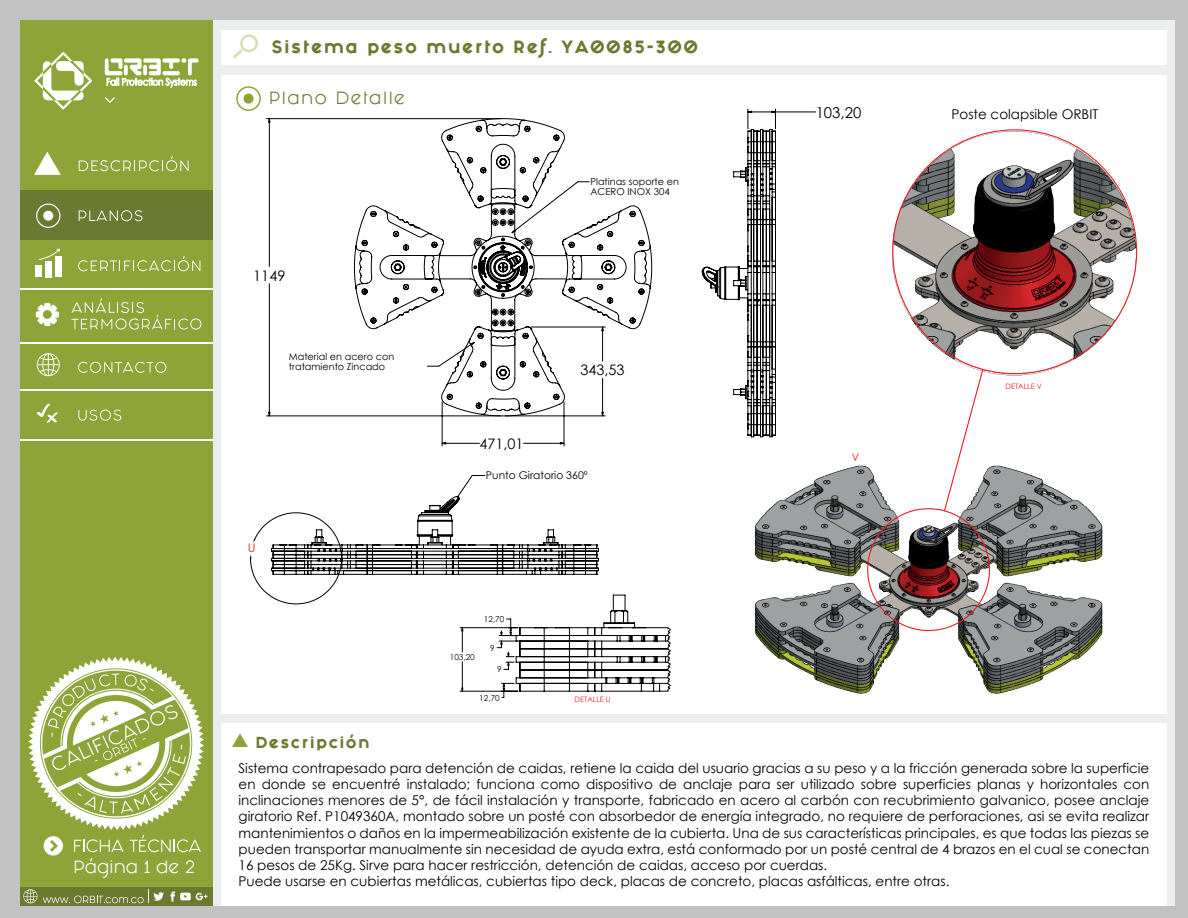
<style>
.page{position:relative;width:1188px;height:918px;background:#c3c2c2}
.page>*{position:absolute;margin:0;border:0;box-sizing:border-box;transform-origin:0 0}
.t1{font:800 15px "Fashion Fetish";letter-spacing:.1em;color:#6b7a30}
.t2{font:15px "Fashion Fetish";letter-spacing:.1em;color:#6b7a30}
.t3{font:15px "Fashion Fetish";color:#fff}
.t4{font:15px "Century Gothic";color:#000001}
.t5{font:14.55px "Century Gothic";color:#000001}
.t6{font:13.5px/16.2px "Century Gothic";color:#000}
.t7{font:13.5px "Century Gothic";color:#000001}
.t8{font:800 13.5px "Fashion Fetish";letter-spacing:.1em;color:#6b7a30}
.t9{font:12px "Century Gothic";color:#ec1f26}
.t10{font:10.65px "Century Gothic";color:#000001}
.t11{font:10.5px "Century Gothic";color:#ec1f26}
.t12{font:9.6px/9.3px "Century Gothic";color:#000001}
.t13{font:8.25px "Century Gothic";color:#000001}
.t14{font:7.5px "Century Gothic";color:#ec1f26}
</style>
<div class="page">
<div style="left:20px;top:20px;width:1155px;height:886px;background:#eceeed"></div>
<div style="left:222px;top:75px;width:945px;height:639px;background:#fff"></div>
<div style="left:222px;top:724px;width:945px;height:182px;background:#fff"></div>
<div style="left:20px;top:20px;width:193px;height:886px;background:#8ea439"></div>
<div style="left:222px;top:30px;width:945px;height:35px;background:#fff"></div>
<div style="left:20px;top:190px;width:193px;height:49px;background:#6b7a30"></div>
<div style="left:20px;top:887px;width:193px;height:19px;background:#6b7a30"></div>
<hr style="left:20px;top:389px;width:193px;height:1px;background:#fff">
<hr style="left:20px;top:343px;width:193px;height:1px;background:#fff">
<hr style="left:20px;top:288px;width:193px;height:1px;background:#fff">
<hr style="left:20px;top:439px;width:193px;height:1px;background:#fff">
<svg style="left:233px;top:34px;width:25px;height:24px"></svg>
<svg style="left:105px;top:97px;width:10px;height:6px"></svg>
<svg style="left:105px;top:58px;width:94px;height:29px"></svg>
<svg style="left:34px;top:52px;width:58px;height:58px"></svg>
<svg style="left:79px;top:210px;width:63px;height:11px"></svg>
<svg style="left:71px;top:298px;width:130px;height:32px"></svg>
<svg style="left:78px;top:362px;width:88px;height:11px"></svg>
<svg style="left:78px;top:256px;width:122px;height:15px"></svg>
<svg style="left:79px;top:156px;width:110px;height:15px"></svg>
<svg style="left:78px;top:410px;width:43px;height:11px"></svg>
<svg style="left:36px;top:303px;width:23px;height:23px"></svg>
<svg style="left:34px;top:152px;width:27px;height:23px"></svg>
<div style="left:36px;top:204px;width:24px;height:24px;border:1px solid #fff;border-radius:50%"></div>
<div style="left:43px;top:211px;width:10px;height:10px;background:#fff;border-radius:50%"></div>
<div style="left:35px;top:265px;width:7px;height:12px;background:#fff"></div>
<div style="left:45px;top:261px;width:7px;height:16px;background:#fff"></div>
<div style="left:55px;top:256px;width:7px;height:21px;background:#fff"></div>
<svg style="left:39px;top:249px;width:21px;height:11px"></svg>
<svg style="left:36px;top:353px;width:24px;height:24px"></svg>
<svg style="left:36px;top:404px;width:22px;height:19px"></svg>
<svg style="left:28px;top:657px;width:176px;height:199px"></svg>
<svg style="left:23px;top:889px;width:14px;height:15px"></svg>
<svg style="left:170px;top:891px;width:38px;height:11px"></svg>
<svg style="left:43px;top:889px;width:121px;height:14px"></svg>
<svg style="left:232px;top:733px;width:16px;height:14px"></svg>
<div style="left:236px;top:86px;width:25px;height:25px;border:2px solid #8ea439;border-radius:50%"></div>
<div style="left:244px;top:94px;width:10px;height:10px;background:#8ea439;border-radius:50%"></div>
<img style="left:647px;top:465px;width:520px;height:259px">
<img style="left:892px;top:130px;width:246px;height:246px">
<svg style="left:867px;top:369px;width:124px;height:263px"></svg>
<hr style="left:442px;top:402px;width:1px;height:44px;background:#000001">
<hr style="left:564px;top:402px;width:1px;height:44px;background:#000001">
<hr style="left:267px;top:118px;width:234px;height:1px;background:#000001">
<hr style="left:267px;top:416px;width:234px;height:1px;background:#000001">
<svg style="left:269px;top:119px;width:296px;height:325px"></svg>
<svg style="left:354px;top:118px;width:298px;height:299px"></svg>
<hr style="left:775px;top:112px;width:41px;height:1px;background:#000001">
<svg style="left:702px;top:109px;width:74px;height:329px"></svg>
<svg style="left:250px;top:474px;width:421px;height:224px"></svg>
<p class="t3" style="left:74px;top:855px;width:123px">Página 1 de 2</p>
<p class="t1" style="left:271px;top:35px;width:429px">Sistema peso muerto Ref. YA0085-300</p>
<p class="t2" style="left:269px;top:86px;width:138px">Plano Detalle</p>
<p class="t5" style="left:253px;top:265px;width:34px">1149</p>
<p class="t12" style="left:289px;top:352px;width:107px">Material en acero con tratamiento Zincado</p>
<p class="t9" style="left:248px;top:540px;width:9px">U</p>
<p class="t12" style="left:590px;top:177px;width:90px">Platinas soporte en<br>ACERO INOX 304</p>
<p class="t5" style="left:479px;top:433px;width:46px">471,01</p>
<p class="t5" style="left:581px;top:360px;width:46px">343,53</p>
<p class="t10" style="left:486px;top:468px;width:103px">Punto Giratorio 360º</p>
<p class="t13" style="left:484px;top:613px;width:22px">12,70</p>
<p class="t13" style="left:450px;top:651px;width:27px">103,20</p>
<p class="t13" style="left:490px;top:642px;width:6px">9</p>
<p class="t13" style="left:497px;top:664px;width:6px">9</p>
<p class="t13" style="left:479px;top:692px;width:22px">12,70</p>
<p class="t14" style="left:575px;top:694px;width:38px">DETALLE U</p>
<p class="t4" style="left:816px;top:102px;width:47px">103,20</p>
<p class="t7" style="left:952px;top:105px;width:148px">Poste colapsible ORBIT</p>
<p class="t11" style="left:852px;top:450px;width:9px">V</p>
<p class="t14" style="left:1005px;top:381px;width:38px">DETALLE V</p>
<p class="t8" style="left:255px;top:731px;width:116px">Descripción</p>
<p class="t6" style="left:239px;top:760px;width:912px">Sistema contrapesado para detención de caidas, retiene la caida del usuario gracias a su peso y a la fricción generada sobre la superficie en donde se encuentré instalado; funciona como dispositivo de anclaje para ser utilizado sobre superficies planas y horizontales con inclinaciones menores de 5°, de fácil instalación y transporte, fabricado en acero al carbón con recubrimiento galvanico, posee anclaje giratorio Ref. P1049360A, montado sobre un posté con absorbedor de energía integrado, no requiere de perforaciones, asi se evita realizar mantenimientos o daños en la impermeabilización existente de la cubierta. Una de sus características principales, es que todas las piezas se pueden transportar manualmente sin necesidad de ayuda extra, está conformado por un posté central de 4 brazos en el cual se conectan 16 pesos de 25Kg. Sirve para hacer restricción, detención de caidas, acceso por cuerdas.<br>Puede usarse en cubiertas metálicas, cubiertas tipo deck, placas de concreto, placas asfálticas, entre otras.</p>
</div>
